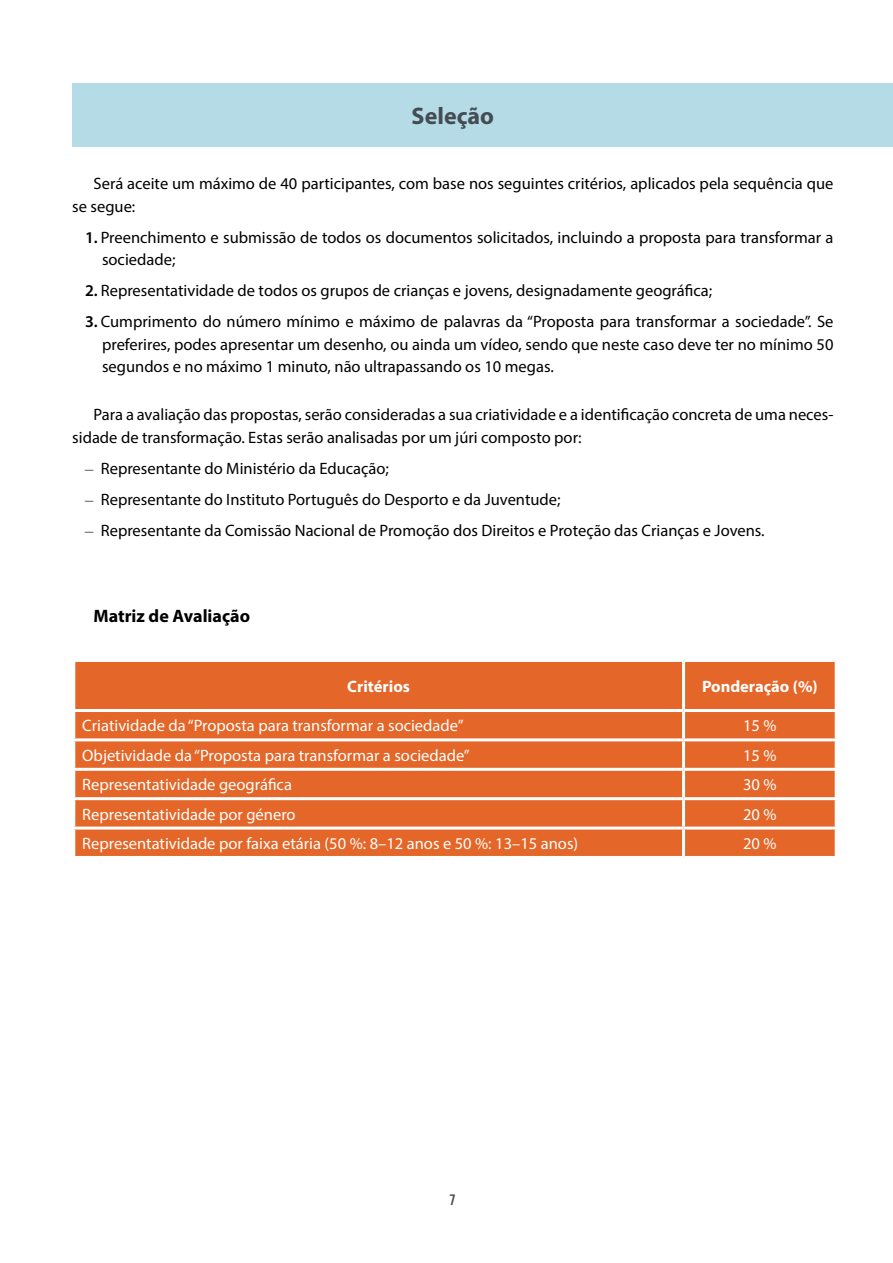
<style>
.page{position:relative;width:893px;height:1263px;background:#fff}
.page>*{position:absolute;margin:0;border:0;box-sizing:border-box;transform-origin:0 0}
.t1{font:700 24px "Myriad Pro";color:#444c53}
.t2{font:700 18px "Myriad Pro";color:#000}
.t3{font:16.5px/22.5px "Myriad Pro";color:#000}
.t4{font:16.5px "Myriad Pro";color:#fff}
.t5{font:700 16.5px "Myriad Pro";color:#fff}
.t6{font:700 15px "Bebas Neue";color:#444c53}
.s1{font-weight:600}
.s2{font-family:"Times New Roman"}
</style>
<div class="page">
<div style="left:72px;top:83px;width:821px;height:64px;background:#b5dbe6"></div>
<div style="left:75px;top:662px;width:760px;height:194px;background:#e46628"></div>
<hr style="left:682px;top:662px;width:3px;height:47px;background:#fff">
<hr style="left:72px;top:709px;width:612px;height:3px;background:#fff">
<hr style="left:684px;top:709px;width:154px;height:3px;background:#fff">
<hr style="left:682px;top:712px;width:3px;height:26px;background:#fff">
<hr style="left:72px;top:738px;width:612px;height:3px;background:#fff">
<hr style="left:684px;top:738px;width:154px;height:3px;background:#fff">
<hr style="left:682px;top:741px;width:3px;height:27px;background:#fff">
<hr style="left:72px;top:768px;width:612px;height:3px;background:#fff">
<hr style="left:684px;top:768px;width:154px;height:3px;background:#fff">
<hr style="left:682px;top:771px;width:3px;height:26px;background:#fff">
<hr style="left:72px;top:797px;width:612px;height:3px;background:#fff">
<hr style="left:684px;top:797px;width:154px;height:3px;background:#fff">
<hr style="left:682px;top:800px;width:3px;height:26px;background:#fff">
<hr style="left:72px;top:826px;width:612px;height:3px;background:#fff">
<hr style="left:684px;top:826px;width:154px;height:3px;background:#fff">
<hr style="left:682px;top:829px;width:3px;height:27px;background:#fff">
<h1 class="t1" style="left:412px;top:101px;width:84px">Seleção</h1>
<p class="t3" style="left:72px;top:172px;width:763px;text-indent:21px">Será aceite um máximo de 40 participantes, com base nos seguintes critérios, aplicados pela sequência que se segue:</p>
<p class="t3" style="left:102px;top:226px;width:733px;text-indent:-17px"><span class="s1">1.</span> Preenchimento e submissão de todos os documentos solicitados, incluindo a proposta para transformar a sociedade;</p>
<p class="t3" style="left:85px;top:279px;width:629px"><span class="s1">2.</span> Representatividade de todos os grupos de crianças e jovens, designadamente geográfica;</p>
<p class="t3" style="left:102px;top:310px;width:733px;text-align:justify;text-indent:-17px"><span class="s1">3.</span> Cumprimento do número mínimo e máximo de palavras da “Proposta para transformar a sociedade”. Se preferires, podes apresentar um desenho, ou ainda um vídeo, sendo que neste caso deve ter no mínimo 50 segundos e no máximo 1 minuto, não ultrapassando os 10 megas.</p>
<p class="t3" style="left:72px;top:403px;width:763px;text-indent:21px">Para a avaliação das propostas, serão consideradas a sua criatividade e a identificação concreta de uma neces&shy;sidade de transformação. Estas serão analisadas por um júri composto por:</p>
<p class="t3" style="left:85px;top:457px;width:305px"><span class="s2">–</span> Representante do Ministério da Educação;</p>
<p class="t3" style="left:85px;top:488px;width:477px"><span class="s2">–</span> Representante do Instituto Português do Desporto e da Juventude;</p>
<p class="t3" style="left:85px;top:519px;width:681px"><span class="s2">–</span> Representante da Comissão Nacional de Promoção dos Direitos e Proteção das Crianças e Jovens.</p>
<p class="t2" style="left:94px;top:604px;width:158px">Matriz de Avaliação</p>
<p class="t5" style="left:347px;top:675px;width:64px">Critérios</p>
<p class="t5" style="left:702px;top:675px;width:117px">Ponderação (%)</p>
<p class="t4" style="left:82px;top:716px;width:383px">Criatividade da “Proposta para transformar a sociedade”</p>
<p class="t4" style="left:743px;top:716px;width:35px">15 %</p>
<p class="t4" style="left:82px;top:745px;width:389px">Objetividade da “Proposta para transformar a sociedade”</p>
<p class="t4" style="left:743px;top:745px;width:35px">15 %</p>
<p class="t4" style="left:82px;top:774px;width:211px">Representatividade geográfica</p>
<p class="t4" style="left:743px;top:774px;width:35px">30 %</p>
<p class="t4" style="left:82px;top:804px;width:215px">Representatividade por género</p>
<p class="t4" style="left:743px;top:804px;width:35px">20 %</p>
<p class="t4" style="left:82px;top:833px;width:497px">Representatividade por faixa etária (50 %: 8–12 anos e 50 %: 13–15 anos)</p>
<p class="t4" style="left:743px;top:833px;width:35px">20 %</p>
<p class="t6" style="left:449px;top:1191px;width:7px">7</p>
</div>
